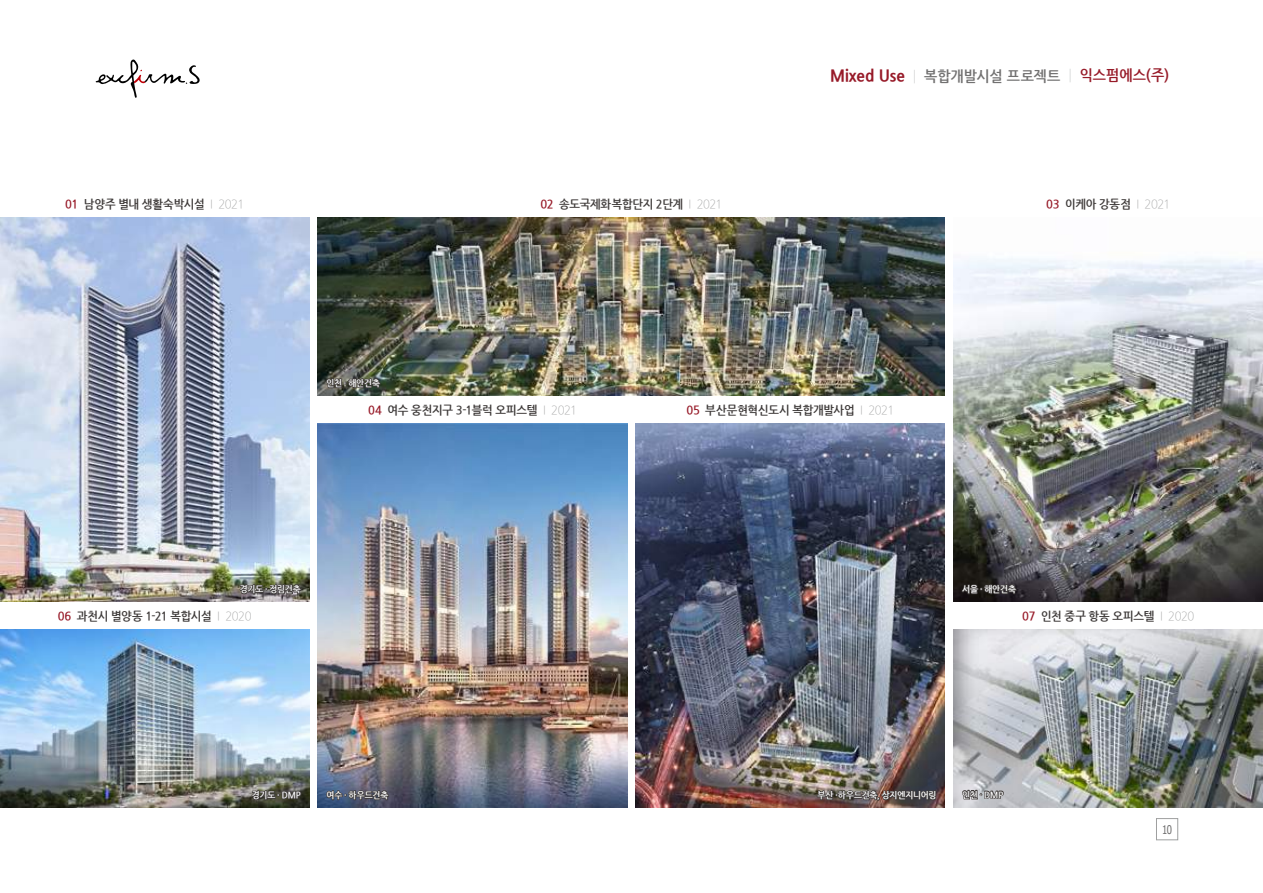
<style>
.page{position:relative;width:1263px;height:893px;background:#fff}
.page>*{position:absolute;margin:0;border:0;box-sizing:border-box;transform-origin:0 0}
.t1{font:700 15px "Nanum Gothic";letter-spacing:-.005em;color:#727171;scale:.94 1}
.t2{font:700 12px "Nanum Gothic";letter-spacing:-.02em;color:#3e3a39;scale:.94 1}
.t3{font:12px "Tahoma";color:#727171;scale:.8 1}
.t4{font:700 9px "Nanum Gothic";letter-spacing:-.005em;color:#fff;scale:.94 1}
.s1{color:#971a28}
.s2{font-weight:300;color:#9fa0a0}
.s3{font-weight:800;font-size:16.5px;color:#971a28}
.s4{font-weight:300;color:#c9caca}
</style>
<div class="page">
<img style="left:0;top:218px;width:309px;height:384px">
<img style="left:239px;top:570px;width:63px;height:30px">
<img style="left:954px;top:258px;width:309px;height:344px">
<svg style="left:960px;top:575px;width:57px;height:25px"></svg>
<img style="left:318px;top:424px;width:309px;height:384px">
<svg style="left:325px;top:781px;width:65px;height:25px;background:#4d5469"></svg>
<img style="left:954px;top:629px;width:309px;height:178px">
<svg style="left:961px;top:783px;width:44px;height:23px"></svg>
<img style="left:318px;top:218px;width:627px;height:178px">
<svg style="left:325px;top:369px;width:56px;height:25px"></svg>
<img style="left:635px;top:424px;width:310px;height:384px">
<img style="left:816px;top:775px;width:121px;height:33px">
<img style="left:0;top:630px;width:309px;height:178px">
<svg style="left:251px;top:776px;width:52px;height:31px;background:#54564b"></svg>
<div style="left:1156px;top:818px;width:22px;height:22px;border:1px solid #9fa0a0"></div>
<svg style="left:96px;top:59px;width:104px;height:39px"></svg>
<p class="t2" style="left:65px;top:198px;width:192px"><span class="s1">01</span> 남양주 별내 생활숙박시설 <span class="s2">I 2021</span></p>
<p class="t4" style="left:326px;top:379px;width:59px">인천 · 해안건축</p>
<p class="t2" style="left:540px;top:198px;width:195px"><span class="s1">02</span> 송도국제화복합단지 2단계 <span class="s2">I 2021</span></p>
<p class="t1" style="left:830px;top:69px;width:363px"><span class="s3">Mixed Use</span> <span class="s4">|</span> 복합개발시설 프로젝트 <span class="s4">|</span> <span class="s1">익스펌에스(주)</span></p>
<p class="t2" style="left:1046px;top:198px;width:134px"><span class="s1">03</span> 이케아 강동점 <span class="s2">I 2021</span></p>
<p class="t2" style="left:368px;top:404px;width:224px"><span class="s1">04</span> 여수 웅천지구 3-1블럭 오피스텔 <span class="s2">I 2021</span></p>
<p class="t2" style="left:686px;top:404px;width:223px"><span class="s1">05</span> 부산문현혁신도시 복합개발사업 <span class="s2">I 2021</span></p>
<p class="t4" style="left:240px;top:585px;width:67px">경기도 · 정림건축</p>
<p class="t4" style="left:962px;top:585px;width:59px">서울 · 해안건축</p>
<p class="t2" style="left:58px;top:610px;width:208px"><span class="s1">06</span> 과천시 별양동 1-21 복합시설 <span class="s2">I 2020</span></p>
<p class="t2" style="left:1022px;top:610px;width:185px"><span class="s1">07</span> 인천 중구 항동 오피스텔 <span class="s2">I 2020</span></p>
<p class="t4" style="left:252px;top:791px;width:54px">경기도 · DMP</p>
<p class="t4" style="left:326px;top:791px;width:67px">여수 · 하우드건축</p>
<p class="t4" style="left:817px;top:791px;width:128px">부산 ·하우드건축, 상지엔지니어링</p>
<p class="t4" style="left:962px;top:790px;width:45px">인천 · DMP</p>
<p class="t3" style="left:1162px;top:821px;width:14px">10</p>
</div>
